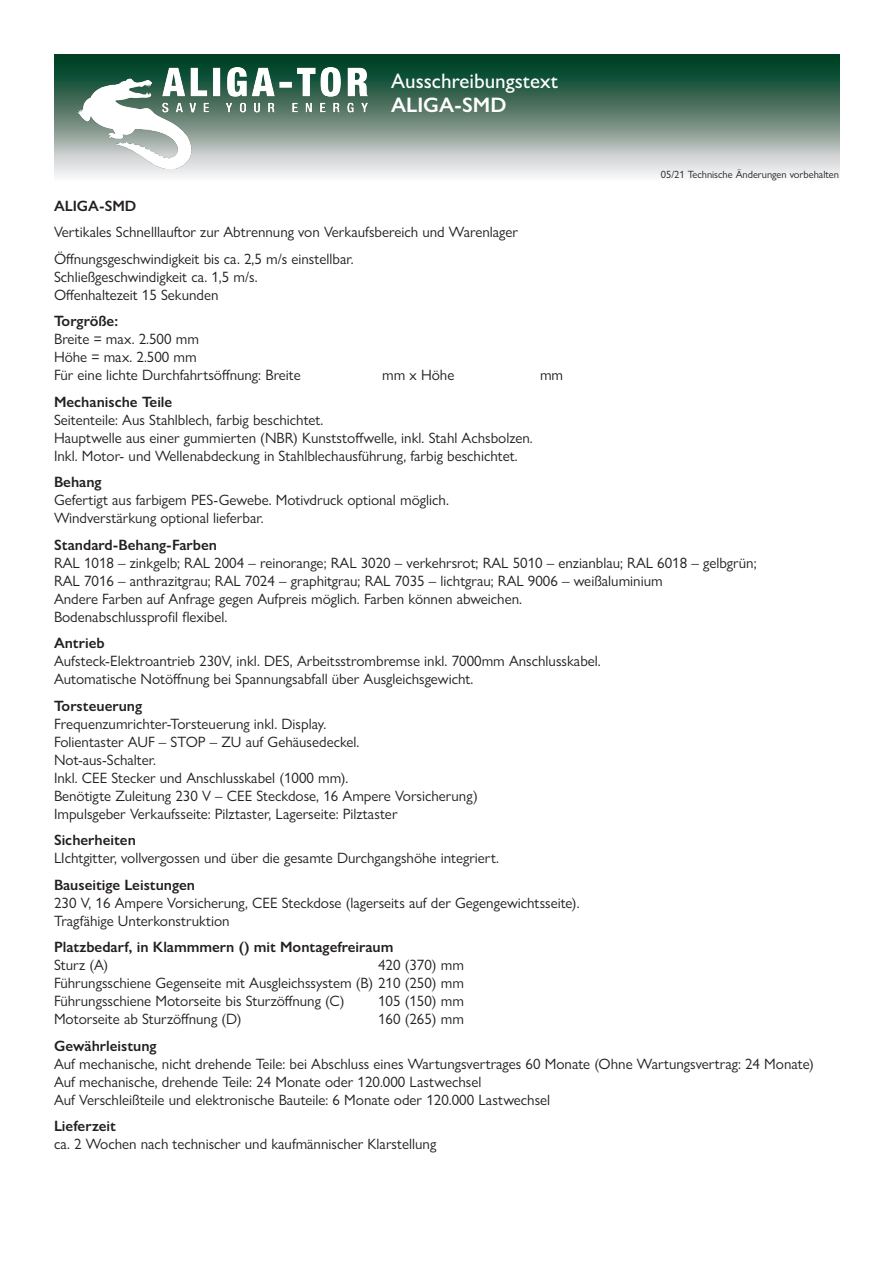
<style>
.page{position:relative;width:893px;height:1263px;background:#fff}
.page>*{position:absolute;margin:0;border:0;box-sizing:border-box;transform-origin:0 0}
.t1{font:500 21px "Gill Sans Nova";color:#fff}
.t2{font:600 21px "Gill Sans Nova";color:#fff}
.t3{font:15px/18px "Gill Sans Nova";color:#231f20}
.t4{font:600 15px "Gill Sans Nova";color:#231f20}
.t5{font:10.5px "Gill Sans Nova";color:#231f20}
</style>
<div class="page">
<svg style="left:55px;top:54px;width:784px;height:122px;background:#68897b"></svg>
<img style="left:78px;top:67px;width:289px;height:101px">
<h1 class="t1" style="left:391px;top:68px;width:168px">Ausschreibungstext</h1>
<h1 class="t2" style="left:391px;top:91px;width:117px">ALIGA-SMD</h1>
<p class="t4" style="left:54px;top:196px;width:84px">ALIGA-SMD</p>
<p class="t3" style="left:54px;top:219px;width:465px;line-height:26.5px">Vertikales Schnelllauftor zur Abtrennung von Verkaufsbereich und Warenlager<br>Öffnungsgeschwindigkeit bis ca. 2,5 m/s einstellbar.</p>
<p class="t3" style="left:54px;top:268px;width:205px">Schließgeschwindigkeit ca. 1,5 m/s.<br>Offenhaltezeit 15 Sekunden</p>
<p class="t4" style="left:54px;top:312px;width:66px">Torgröße:</p>
<p class="t3" style="left:54px;top:330px;width:248px">Breite = max. 2.500 mm<br>Höhe = max. 2.500 mm<br>Für eine lichte Durchfahrtsöffnung: Breite</p>
<p class="t3" style="left:382px;top:366px;width:74px">mm x Höhe</p>
<p class="t3" style="left:540px;top:366px;width:25px">mm</p>
<p class="t5" style="left:661px;top:168px;width:180px">05/21 Technische Änderungen vorbehalten</p>
<p class="t4" style="left:54px;top:392px;width:120px">Mechanische Teile</p>
<p class="t3" style="left:54px;top:411px;width:480px">Seitenteile: Aus Stahlblech, farbig beschichtet.<br>Hauptwelle aus einer gummierten (NBR) Kunststoffwelle, inkl. Stahl Achsbolzen.<br>Inkl. Motor- und Wellenabdeckung in Stahlblechausführung, farbig beschichtet.</p>
<p class="t4" style="left:54px;top:473px;width:49px">Behang</p>
<p class="t3" style="left:54px;top:491px;width:396px">Gefertigt aus farbigem PES-Gewebe. Motivdruck optional möglich.<br>Windverstärkung optional lieferbar.</p>
<p class="t4" style="left:54px;top:535px;width:165px">Standard-Behang-Farben</p>
<p class="t3" style="left:54px;top:554px;width:704px">RAL 1018 – zinkgelb; RAL 2004 – reinorange; RAL 3020 – verkehrsrot; RAL 5010 – enzianblau; RAL 6018 – gelbgrün; RAL 7016 – anthrazitgrau; RAL 7024 – graphitgrau; RAL 7035 – lichtgrau; RAL 9006 – weißaluminium<br>Andere Farben auf Anfrage gegen Aufpreis möglich. Farben können abweichen.<br>Bodenabschlussprofil flexibel.</p>
<p class="t4" style="left:54px;top:634px;width:52px">Antrieb</p>
<p class="t3" style="left:54px;top:652px;width:548px">Aufsteck-Elektroantrieb 230V, inkl. DES, Arbeitsstrombremse inkl. 7000mm Anschlusskabel.<br>Automatische Notöffnung bei Spannungsabfall über Ausgleichsgewicht.</p>
<p class="t4" style="left:54px;top:696px;width:90px">Torsteuerung</p>
<p class="t3" style="left:54px;top:715px;width:425px">Frequenzumrichter-Torsteuerung inkl. Display.<br>Folientaster AUF – STOP – ZU auf Gehäusedeckel.<br>Not-aus-Schalter.<br>Inkl. CEE Stecker und Anschlusskabel (1000 mm).<br>Benötigte Zuleitung 230 V – CEE Steckdose, 16 Ampere Vorsicherung)<br>Impulsgeber Verkaufsseite: Pilztaster, Lagerseite: Pilztaster</p>
<p class="t4" style="left:54px;top:831px;width:83px">Sicherheiten</p>
<p class="t3" style="left:54px;top:849px;width:446px">LIchtgitter, vollvergossen und über die gesamte Durchgangshöhe integriert.</p>
<p class="t4" style="left:54px;top:875px;width:143px">Bauseitige Leistungen</p>
<p class="t3" style="left:54px;top:894px;width:527px">230 V, 16 Ampere Vorsicherung, CEE Steckdose (lagerseits auf der Gegengewichtsseite).<br>Tragfähige Unterkonstruktion</p>
<p class="t4" style="left:54px;top:938px;width:341px">Platzbedarf, in Klammmern () mit Montagefreiraum</p>
<p class="t3" style="left:54px;top:956px;width:56px">Sturz (A)</p>
<p class="t3" style="left:54px;top:956px;width:411px;text-align:justify;text-indent:324px">420 (370) mm Führungsschiene Gegenseite mit Ausgleichssystem (B) 210 (250) mm Führungsschiene Motorseite bis Sturzöffnung (C)</p>
<p class="t3" style="left:378px;top:992px;width:87px">105 (150) mm</p>
<p class="t3" style="left:54px;top:1010px;width:189px">Motorseite ab Sturzöffnung (D)</p>
<p class="t3" style="left:378px;top:1010px;width:87px">160 (265) mm</p>
<p class="t4" style="left:54px;top:1036px;width:104px">Gewährleistung</p>
<p class="t3" style="left:54px;top:1055px;width:761px">Auf mechanische, nicht drehende Teile: bei Abschluss eines Wartungsvertrages 60 Monate (Ohne Wartungsvertrag: 24 Monate)<br>Auf mechanische, drehende Teile: 24 Monate oder 120.000 Lastwechsel<br>Auf Verschleißteile und elektronische Bauteile: 6 Monate oder 120.000 Lastwechsel</p>
<p class="t4" style="left:54px;top:1117px;width:64px">Lieferzeit</p>
<p class="t3" style="left:54px;top:1135px;width:384px">ca. 2 Wochen nach technischer und kaufmännischer Klarstellung</p>
</div>
